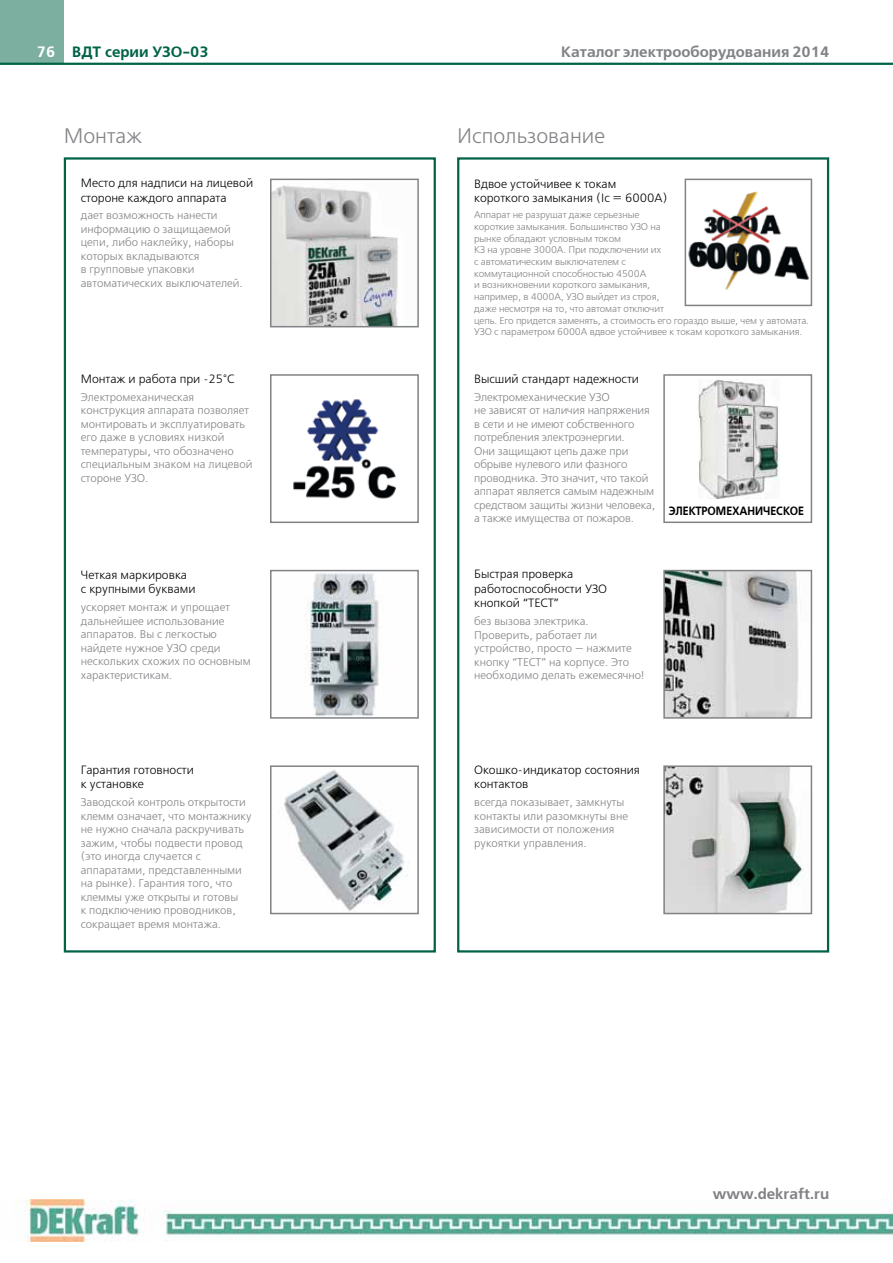
<style>
.page{position:relative;width:893px;height:1263px;background:#fff}
.page>*{position:absolute;margin:0;border:0;box-sizing:border-box;transform-origin:0 0}
.t1{font:21px "Free Set C";color:#808285}
.t2{font:700 15px "Free Set C";color:#808285}
.t3{font:700 15px "Free Set C";color:#006347}
.t4{font:700 15px "Free Set C";color:#fff}
.t5{font:12px/14.4px "Free Set C";color:#000}
.t6{font:700 12px "Free Set C";color:#000;scale:.9 1}
.t7{font:11.25px/13.5px "Free Set C";color:#808285}
.t8{font:9.75px/11.7px "Free Set C";letter-spacing:-.01em;color:#808285}
</style>
<div class="page">
<div style="left:0;top:0;width:64px;height:64px;background:#7dafa1"></div>
<img style="left:16px;top:1199px;width:877px;height:43px">
<hr style="left:0;top:63px;width:893px;height:2px;background:#006347">
<div style="left:64px;top:157px;width:372px;height:795px;border:2px solid #006347"></div>
<div style="left:457px;top:157px;width:372px;height:795px;border:2px solid #006347"></div>
<img style="left:273px;top:185px;width:125px;height:139px">
<div style="left:270px;top:179px;width:149px;height:148px;border:2px solid #808285"></div>
<img style="left:305px;top:573px;width:74px;height:143px">
<div style="left:270px;top:570px;width:149px;height:149px;border:2px solid #808285"></div>
<img style="left:284px;top:770px;width:124px;height:141px">
<div style="left:270px;top:765px;width:149px;height:149px;border:2px solid #808285"></div>
<img style="left:293px;top:399px;width:103px;height:100px">
<div style="left:270px;top:374px;width:149px;height:149px;border:2px solid #808285"></div>
<img style="left:688px;top:191px;width:121px;height:99px">
<div style="left:685px;top:179px;width:127px;height:127px;border:2px solid #808285"></div>
<img style="left:666px;top:573px;width:133px;height:143px">
<div style="left:663px;top:570px;width:149px;height:149px;border:2px solid #808285"></div>
<img style="left:666px;top:768px;width:137px;height:143px">
<div style="left:663px;top:765px;width:149px;height:149px;border:2px solid #808285"></div>
<img style="left:698px;top:379px;width:82px;height:120px">
<div style="left:663px;top:374px;width:149px;height:149px;border:2px solid #808285"></div>
<h2 class="t4" style="left:37px;top:43px;width:20px">76</h2>
<h2 class="t2" style="left:561px;top:43px;width:269px">Каталог электрооборудования 2014</h2>
<h2 class="t3" style="left:72px;top:43px;width:138px">ВДТ серии УЗО-03</h2>
<h1 class="t1" style="left:64px;top:123px;width:80px">Монтаж</h1>
<h1 class="t1" style="left:457px;top:123px;width:149px">Использование</h1>
<p class="t5" style="left:81px;top:176px;width:174px">Место для надписи на лицевой стороне каждого аппарата</p>
<p class="t7" style="left:81px;top:209px;width:163px">дает возможность нанести информацию о защищаемой цепи, либо наклейку, наборы которых вкладываются<br>в групповые упаковки автоматических выключателей.</p>
<p class="t5" style="left:474px;top:177px;width:195px">Вдвое устойчивее к токам короткого замыкания (Ic = 6000А)</p>
<p class="t8" style="left:474px;top:209px;width:336px">Аппарат не разрушат даже серьезные<br>короткие замыкания. Большинство УЗО на<br>рынке обладают условным током<br>КЗ на уровне 3000А. При подключении их<br>с автоматическим выключателем с<br>коммутационной способностью 4500А<br>и возникновении короткого замыкания,<br>например, в 4000А, УЗО выйдет из строя,<br>даже несмотря на то, что автомат отключит<br>цепь. Его придется заменять, а стоимость его гораздо выше, чем у автомата.<br>УЗО c параметром 6000А вдвое устойчивее к токам короткого замыкания.</p>
<p class="t5" style="left:474px;top:372px;width:166px">Высший стандарт надежности</p>
<p class="t7" style="left:474px;top:390px;width:183px">Электромеханические УЗО<br>не зависят от наличия напряжения в сети и не имеют собственного потребления электроэнергии.<br>Они защищают цепь даже при обрыве нулевого или фазного проводника. Это значит, что такой аппарат является самым надежным средством защиты жизни человека, а также имущества от пожаров.</p>
<p class="t5" style="left:81px;top:372px;width:155px">Монтаж и работа при -25°С</p>
<p class="t7" style="left:81px;top:390px;width:173px">Электромеханическая конструкция аппарата позволяет монтировать и эксплуатировать его даже в условиях низкой температуры, что обозначено специальным знаком на лицевой стороне УЗО.</p>
<p class="t6" style="left:669px;top:504px;width:152px">ЭЛЕКТРОМЕХАНИЧЕСКОЕ</p>
<p class="t5" style="left:81px;top:568px;width:116px">Четкая маркировка с крупными буквами</p>
<p class="t7" style="left:81px;top:601px;width:171px">ускоряет монтаж и упрощает дальнейшее использование аппаратов. Вы с легкостью найдете нужное УЗО среди нескольких схожих по основным характеристикам.</p>
<p class="t5" style="left:81px;top:763px;width:115px">Гарантия готовности к установке</p>
<p class="t7" style="left:81px;top:796px;width:172px">Заводской контроль открытости клемм означает, что монтажнику не нужно сначала раскручивать зажим, чтобы подвести провод (это иногда случается с аппаратами, представленными на рынке). Гарантия того, что клеммы уже открыты и готовы<br>к подключению проводников, сокращает время монтажа.</p>
<p class="t5" style="left:474px;top:567px;width:134px">Быстрая проверка работоспособности УЗО кнопкой “ТЕСТ”</p>
<p class="t7" style="left:474px;top:615px;width:172px">без вызова электрика.<br>Проверить, работает ли устройство, просто — нажмите кнопку “ТЕСТ” на корпусе. Это необходимо делать ежемесячно!</p>
<p class="t5" style="left:474px;top:763px;width:167px">Окошко-индикатор состояния контактов</p>
<p class="t7" style="left:474px;top:796px;width:155px">всегда показывает, замкнуты контакты или разомкнуты вне зависимости от положения рукоятки управления.</p>
<h2 class="t2" style="left:713px;top:1185px;width:118px">www.dekraft.ru</h2>
</div>
